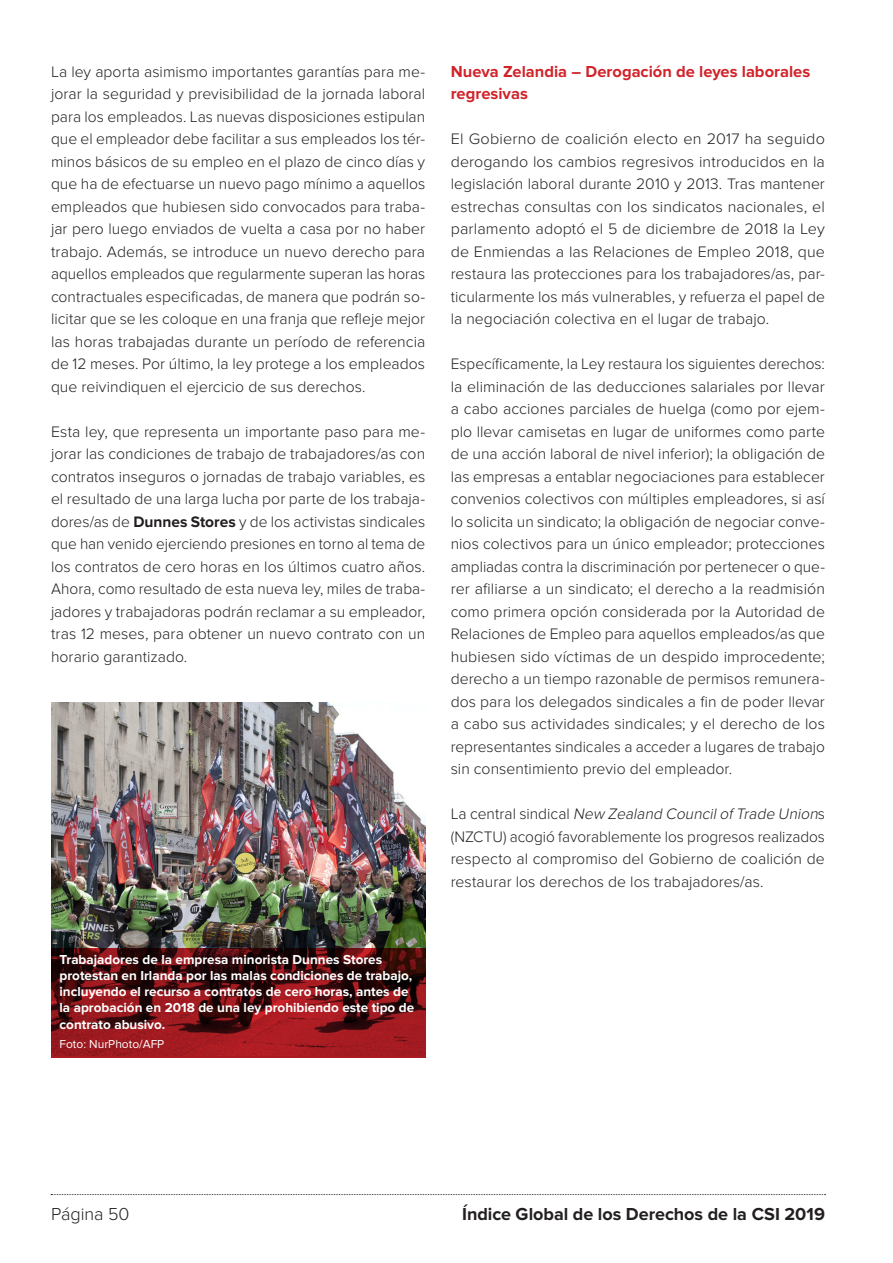
<style>
.page{position:relative;width:893px;height:1263px;background:#fff}
.page>*{position:absolute;margin:0;border:0;box-sizing:border-box;transform-origin:0 0}
.t1{font:700 18px "Proxima Nova";letter-spacing:-.005em;color:#231f20}
.t2{font:300 18px "Proxima Nova";letter-spacing:-.005em;color:#231f20}
.Title_4{font:700 16.5px/22.5px "Proxima Nova";color:#d1232a}
.Text_-_2col{font:300 15.75px/22.5px "Proxima Nova";letter-spacing:.005em;color:#231f20;text-align:justify}
.Legence_photo{font:700 13.5px/16.2px "Proxima Nova";color:#fff}
.Credit_photo{font:12px "Proxima Nova";color:#fff}
.s1{font-weight:700}
.s2{font-style:italic}
</style>
<div class="page">
<svg style="left:51px;top:1194px;width:775px;height:1px"></svg>
<img style="left:51px;top:702px;width:374px;height:246px">
<svg style="left:51px;top:948px;width:374px;height:109px;background:#6a1115"></svg>
<p class="Text_-_2col" style="left:51px;top:60px;width:376px">La ley aporta asimismo importantes garantías para me&shy;jorar la seguridad y previsibilidad de la jornada laboral para los empleados. Las nuevas disposiciones estipulan que el empleador debe facilitar a sus empleados los tér&shy;minos básicos de su empleo en el plazo de cinco días y que ha de efectuarse un nuevo pago mínimo a aquellos empleados que hubiesen sido convocados para traba&shy;jar pero luego enviados de vuelta a casa por no haber trabajo. Además, se introduce un nuevo derecho para aquellos empleados que regularmente superan las horas contractuales especificadas, de manera que podrán so&shy;licitar que se les coloque en una franja que refleje mejor las horas trabajadas durante un período de referencia de 12 meses. Por último, la ley protege a los empleados que reivindiquen el ejercicio de sus derechos.</p>
<p class="Text_-_2col" style="left:51px;top:420px;width:376px">Esta ley, que representa un importante paso para me&shy;jorar las condiciones de trabajo de trabajadores/as con contratos inseguros o jornadas de trabajo variables, es el resultado de una larga lucha por parte de los trabaja&shy;dores/as de <span class="s1">Dunnes Stores</span> y de los activistas sindicales que han venido ejerciendo presiones en torno al tema de los contratos de cero horas en los últimos cuatro años.<br>Ahora, como resultado de esta nueva ley, miles de traba&shy;jadores y trabajadoras podrán reclamar a su empleador, tras 12 meses, para obtener un nuevo contrato con un horario garantizado.</p>
<p class="Title_4" style="left:451px;top:60px;width:361px">Nueva Zelandia – Derogación de leyes laborales regresivas</p>
<p class="Text_-_2col" style="left:451px;top:128px;width:376px">El Gobierno de coalición electo en 2017 ha seguido derogando los cambios regresivos introducidos en la legislación laboral durante 2010 y 2013. Tras mantener estrechas consultas con los sindicatos nacionales, el parlamento adoptó el 5 de diciembre de 2018 la Ley de Enmiendas a las Relaciones de Empleo 2018, que restaura las protecciones para los trabajadores/as, par&shy;ticularmente los más vulnerables, y refuerza el papel de la negociación colectiva en el lugar de trabajo.</p>
<p class="Text_-_2col" style="left:451px;top:353px;width:376px">Específicamente, la Ley restaura los siguientes derechos: la eliminación de las deducciones salariales por llevar a cabo acciones parciales de huelga (como por ejem&shy;plo llevar camisetas en lugar de uniformes como parte de una acción laboral de nivel inferior); la obligación de las empresas a entablar negociaciones para establecer convenios colectivos con múltiples empleadores, si así lo solicita un sindicato; la obligación de negociar conve&shy;nios colectivos para un único empleador; protecciones ampliadas contra la discriminación por pertenecer o que&shy;rer afiliarse a un sindicato; el derecho a la readmisión como primera opción considerada por la Autoridad de Relaciones de Empleo para aquellos empleados/as que hubiesen sido víctimas de un despido improcedente; derecho a un tiempo razonable de permisos remunera&shy;dos para los delegados sindicales a fin de poder llevar a cabo sus actividades sindicales; y el derecho de los representantes sindicales a acceder a lugares de trabajo sin consentimiento previo del empleador.</p>
<p class="Text_-_2col" style="left:451px;top:803px;width:376px">L a c e n t r a l s i n d i c a l <span class="s2">New Zealand CouncilofTrade Union</span>s (NZCTU) acogió favorablemente los progresos realizados respecto al compromiso del Gobierno de coalición de restaurar los derechos de los trabajadores/as.</p>
<p class="Legence_photo" style="left:60px;top:951px;width:356px">Trabajadores de la empresa minorista Dunnes Stores protestan en Irlanda por las malas condiciones de trabajo, incluyendo el recurso a contratos de cero horas, antes de la aprobación en 2018 de una ley prohibiendo este tipo de contrato abusivo.</p>
<p class="Credit_photo" style="left:60px;top:1037px;width:106px">Foto: NurPhoto/AFP</p>
<p class="t2" style="left:51px;top:1204px;width:80px">Página 50</p>
<p class="t1" style="left:462px;top:1204px;width:364px">Índice Global de los Derechos de la CSI 2019</p>
</div>
